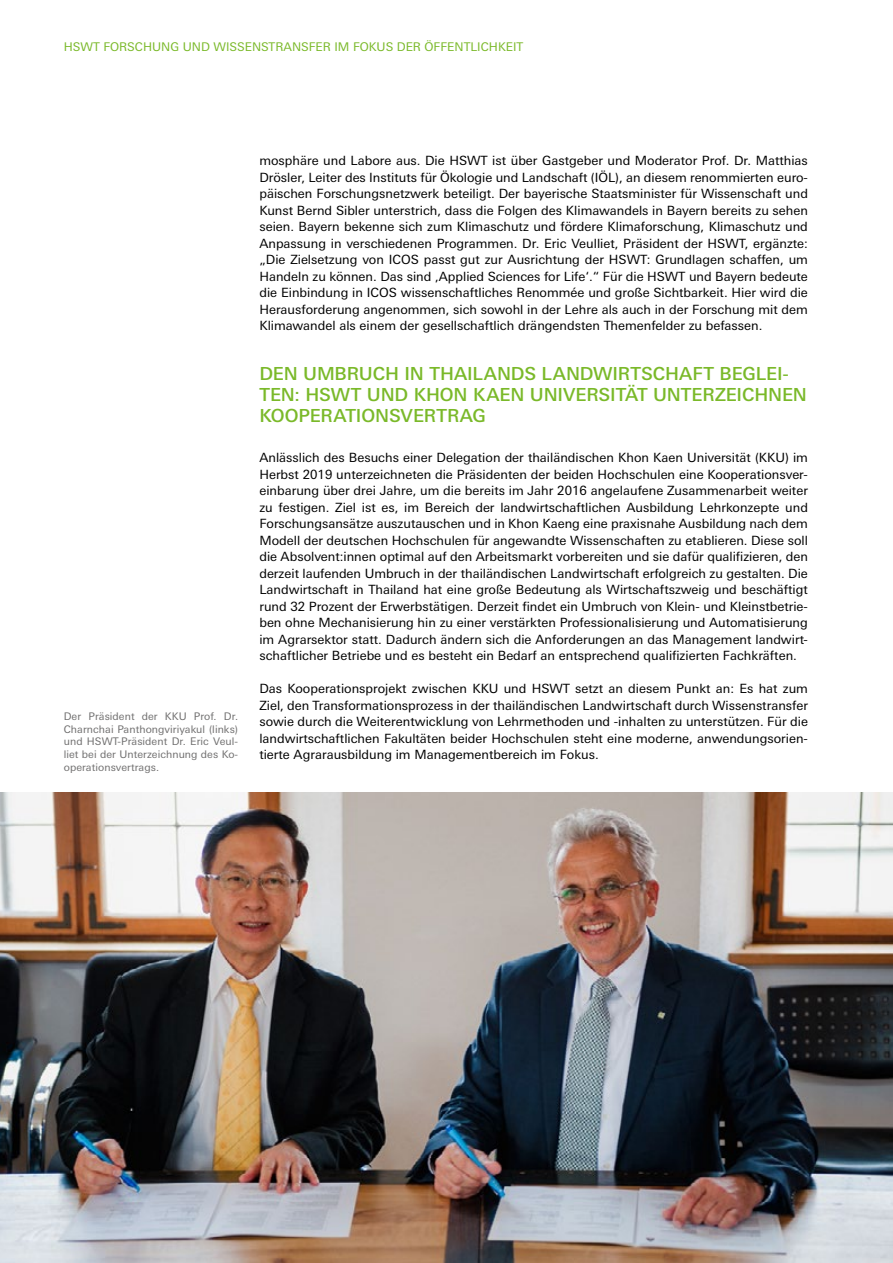
<style>
.page{position:relative;width:893px;height:1263px;background:#fff}
.page>*{position:absolute;margin:0;border:0;box-sizing:border-box;transform-origin:0 0}
.Headline_3{font:500 18px/21px "Univers Next Pro";letter-spacing:-.01em;color:#7ab929}
.Body{font:12.75px/16.5px "Univers Next Pro";color:#000;text-align:justify}
.t1{font:12px "Univers Next Pro";color:#7ab929}
.t2{font:10.5px/12.6px "Univers Next Pro";letter-spacing:.005em;color:#706f6f;text-align:justify}
</style>
<div class="page">
<img style="left:0;top:792px;width:893px;height:471px">
<p class="t1" style="left:64px;top:40px;width:461px">HSWT Forschung und Wissenstransfer im Fokus der Öffentlichkeit</p>
<p class="t2" style="left:64px;top:710px;width:176px">Der Präsident der KKU Prof. Dr.<br>Charnchai Panthongviriyakul (links) und HSWT-Präsident Dr. Eric Veul&shy;liet bei der U nterzeichnung des Ko&shy;operationsvertrags.</p>
<p class="Body" style="left:259px;top:153px;width:550px">mosphäre und Labore aus. Die HSWT ist über Gastgeber und Moderator Prof. Dr. Matthias Drösler, Leiter des I nstituts für Ökologie und Landschaft (IÖL), an diesem renommierten euro&shy;päischen Forschungsnetzwerk beteiligt. Der bayerische Staatsminister für Wissenschaft und Kunst Bernd Sibler unterstrich, dass die Folgen des Klimawandels in Bayern bereits zu sehen seien. Bayern bekenne sich zum Klimaschutz und fördere Klimaforschung, Klimaschutz und Anpassung in verschiedenen Programmen. Dr. Eric Veulliet, Präsident der HSWT, ergänzte: „Die Zielsetzung von ICOS</p>
<p class="Body" style="left:259px;top:252px;width:550px;text-indent:164px">passt gut zur Ausrichtung der HSWT: Grundlagen schaffen, um Handeln zu können. Das sind ‚Applied Sciences for Life‘.“ Für die HSWT und Bayern bedeute die Einbindung in ICOS</p>
<p class="Body" style="left:259px;top:285px;width:550px;text-indent:141px">wissenschaftliches Renommée und große Sichtbarkeit. H ier wird die Herausforderung angenommen, sich sowohl in der Lehre als auch in der Forschung mit dem Klimawandel als einem der gesellschaftlich drängendsten Themenfelder zu befassen.</p>
<h3 class="Headline_3" style="left:259px;top:363px;width:549px">DEN UMBRUCH IN THAILANDS LANDWIRTSCHAFT BEGLEI-<br>TEN: HSWT UND KHON KAEN UNIVERSITÄT UNTERZEICHNEN<br>KOOPERATIONSVERTRAG</h3>
<p class="Body" style="left:259px;top:450px;width:550px">Anlässlich des Besuchs einer Delegation der thailändischen Khon Kaen U niversität (KKU) im Herbst 2019 unterzeichneten die Präsidenten der beiden Hochschulen eine Kooperationsver&shy;einbarung über drei Jahre, um die bereits im Jahr 2016 angelaufene Zusammenarbeit weiter zu festigen. Ziel ist es, im Bereich der landwirtschaftlichen Ausbildung Lehrkonzepte und Forschungsansätze auszutauschen und in Khon Kaeng eine praxisnahe Ausbildung nach dem Modell der deutschen Hochschulen für angewandte Wissenschaften zu etablieren. Diese soll die Absolvent:innen optimal auf den Arbeitsmarkt vorbereiten und sie dafür qualifizieren, den derzeit laufenden U mbruch in der thailändischen Landwirtschaft erfolgreich zu gestalten. Die Landwirtschaft in Thailand hat eine große Bedeutung als Wirtschaftszweig und beschäftigt rund 32 Prozent der Erwerbstätigen. Derzeit findet ein U mbruch von Klein- und Kleinstbetrie&shy;ben ohne Mechanisierung hin zu einer verstärkten Professionalisierung und Automatisierung im Agrarsektor statt. Dadurch ändern sich die Anforderungen an das Management landwirt&shy;schaftlicher Betriebe und es besteht ein Bedarf an entsprechend qualifizierten Fachkräften.</p>
<p class="Body" style="left:259px;top:681px;width:550px">Das Kooperationsprojekt zwischen KKU und HSWT setzt an diesem Punkt an: Es hat zum Ziel, den Transformationsprozess in der thailändischen Landwirtschaft durch Wissenstransfer sowie durch die Weiterentwicklung von Lehrmethoden und -inhalten zu unterstützen. Für die landwirtschaftlichen Fakultäten beider Hochschulen steht eine moderne, anwendungsorien&shy;tierte Agrarausbildung im Managementbereich im Fokus.</p>
</div>
